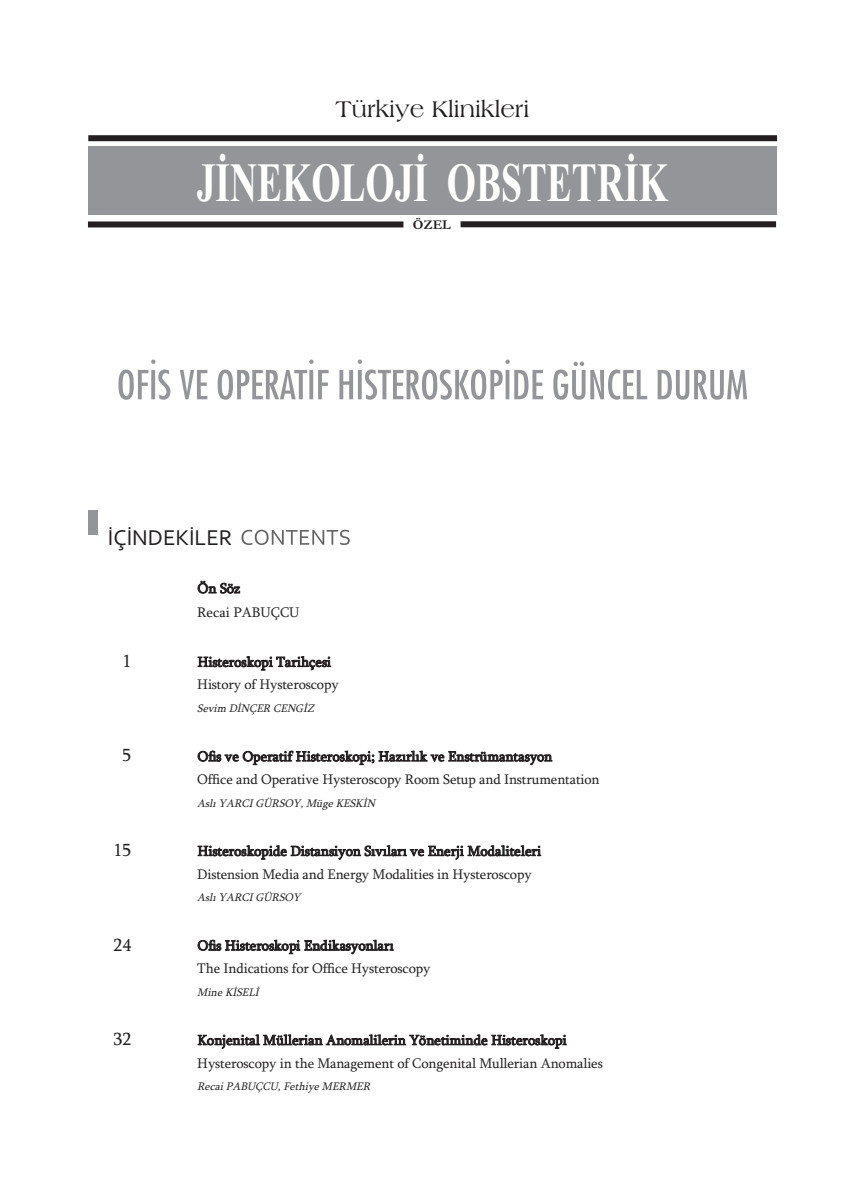
<style>
.page{position:relative;width:865px;height:1197px;background:#fff}
.page>*{position:absolute;margin:0;border:0;box-sizing:border-box;transform-origin:0 0}
.t1{font:700 55.35px "Times New Roman";color:#fff;scale:.68 1}
.t2{font:24px "Americana BT Roman";color:#231f20}
.t3{font:22.5px "Corbel";color:#231f20}
.t4{font:18px "Sylfaen";color:#231f20}
.t5{font:14.25px/22.8px "Sylfaen";letter-spacing:-.01em;color:#231f20}
.t6{font:700 13.5px "Garamond";color:#231f20}
.t7{font:italic 11.25px "Sylfaen";color:#231f20}
</style>
<div class="page">
<div style="left:88px;top:147px;width:688px;height:68px;background:#939598"></div>
<div style="left:88px;top:135px;width:689px;height:6px;background:#231f20"></div>
<div style="left:88px;top:221px;width:315px;height:6px;background:#231f20"></div>
<div style="left:460px;top:221px;width:316px;height:6px;background:#231f20"></div>
<svg style="left:241px;top:529px;width:109px;height:16px"></svg>
<div style="left:88px;top:510px;width:9px;height:25px;background:#939598"></div>
<svg style="left:118px;top:359px;width:248px;height:40px"></svg>
<h2 class="t2" style="left:335px;top:94px;width:195px">Türkiye Klinikleri</h2>
<h1 class="t1" style="left:197px;top:149px;width:694px">JİNEKOLOJİ OBSTETRİK</h1>
<p class="t6" style="left:413px;top:216px;width:39px">ÖZEL</p>
<h3 class="t3" style="left:108px;top:523px;width:126px">İÇİNDEKİLER</h3>
<p class="t5" style="left:197px;top:576px;width:104px;line-height:24.3px">Ön Söz<br>Recai PABUÇCU</p>
<p class="t4" style="left:122px;top:650px;width:10px">1</p>
<p class="t5" style="left:197px;top:650px;width:143px">Histeroskopi Tarihçesi<br>History of Hysteroscopy</p>
<p class="t7" style="left:197px;top:701px;width:121px">Sevim DİNÇER CENGİZ</p>
<p class="t4" style="left:122px;top:744px;width:10px">5</p>
<p class="t5" style="left:197px;top:744px;width:404px">Ofis ve Operatif Histeroskopi; Hazırlık ve Enstrümantasyon<br>Office and Operative Hysteroscopy Room Setup and Instrumentation</p>
<p class="t7" style="left:197px;top:796px;width:182px">Aslı YARCI GÜRSOY, Müge KESKİN</p>
<p class="t4" style="left:113px;top:839px;width:19px">15</p>
<p class="t5" style="left:197px;top:839px;width:345px">Histeroskopide Distansiyon Sıvıları ve Enerji Modaliteleri<br>Distension Media and Energy Modalities in Hysteroscopy</p>
<p class="t7" style="left:197px;top:890px;width:108px">Aslı YARCI GÜRSOY</p>
<p class="t4" style="left:113px;top:933px;width:19px">24</p>
<p class="t5" style="left:197px;top:933px;width:235px">Ofis Histeroskopi Endikasyonları<br>The Indications for Office Hysteroscopy</p>
<p class="t7" style="left:197px;top:985px;width:66px">Mine KİSELİ</p>
<p class="t4" style="left:113px;top:1028px;width:19px">32</p>
<p class="t5" style="left:197px;top:1028px;width:407px">Konjenital Müllerian Anomalilerin Yönetiminde Histeroskopi<br>Hysteroscopy in the Management of Congenital Mullerian Anomalies</p>
<p class="t7" style="left:197px;top:1079px;width:177px">Recai PABUÇCU, Fethiye MERMER</p>
</div>
